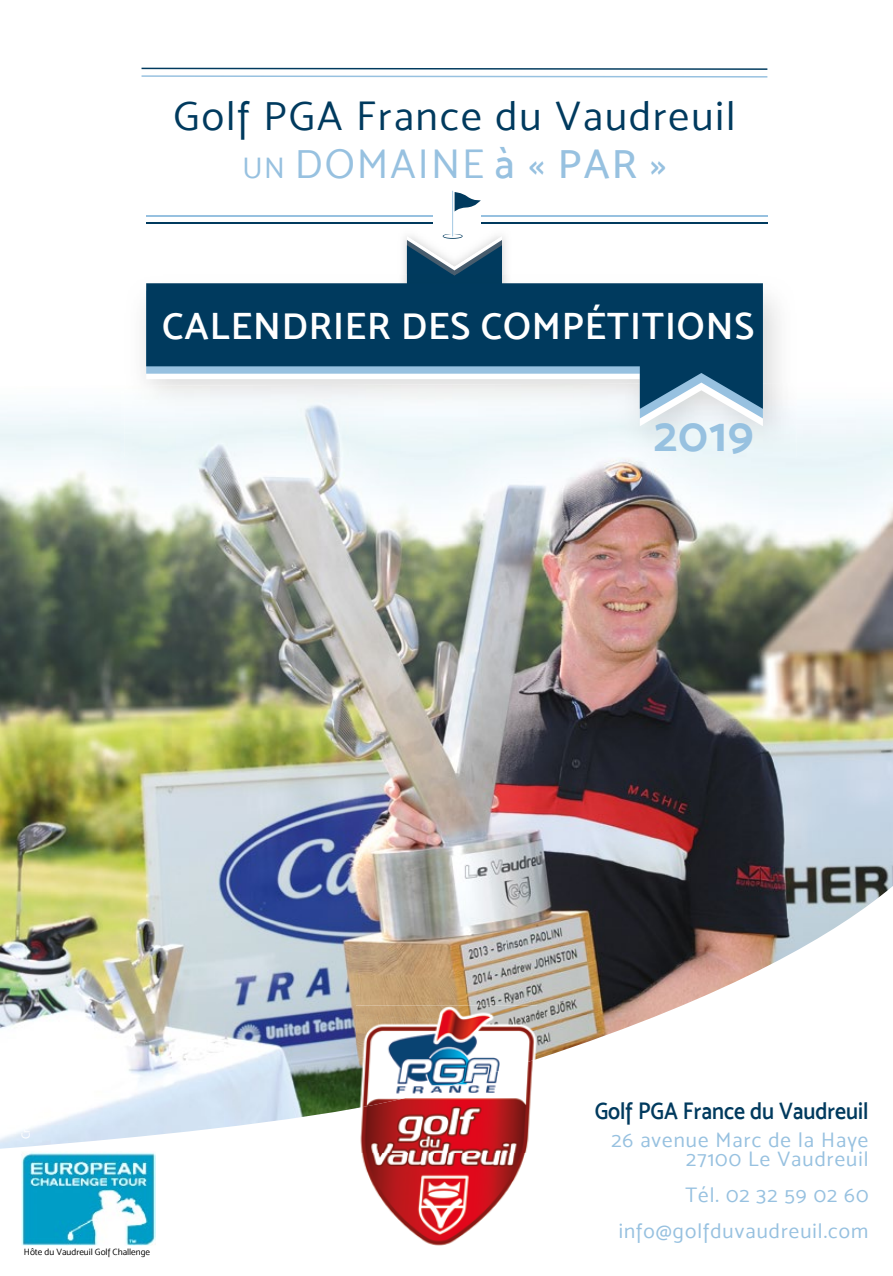
<style>
.page{position:relative;width:893px;height:1276px;background:#fff}
.page>*{position:absolute;margin:0;border:0;box-sizing:border-box;transform-origin:0 0}
.t1{font:48.3px "Mosk Bold 700";color:#97c1e0}
.t2{font:41.4px "Mosk Normal 400";letter-spacing:.05em;color:#003a5e}
.t3{font:41.4px "Mosk Normal 400";letter-spacing:.05em;color:#97c1e0}
.t4{font:38.1px "Mosk Semi Bold 600";letter-spacing:.025em;color:#fff}
.t5{font:24px "Mosk Semi Bold 600";color:#003a5e;scale:.9 1}
.t6{font:21px/18.9px "Mosk Normal 400";letter-spacing:.05em;color:#97c1e0;text-align:right}
.t7{font:9.3px "Mosk Normal 400";color:#000}
.s1{font-size:29.7px}
.s2{font-family:"Mosk Medium 500"}
</style>
<div class="page">
<img style="left:404px;top:237px;width:102px;height:37px">
<img style="left:0;top:412px;width:893px;height:736px">
<hr style="left:142px;top:75px;width:625px;height:3px;background:#97c1e0">
<hr style="left:142px;top:68px;width:625px;height:2px;background:#003a5e">
<hr style="left:146px;top:215px;width:287px;height:1px;background:#97c1e0">
<hr style="left:146px;top:222px;width:287px;height:2px;background:#003a5e">
<hr style="left:481px;top:215px;width:286px;height:1px;background:#97c1e0">
<hr style="left:481px;top:222px;width:286px;height:2px;background:#003a5e">
<img style="left:356px;top:1108px;width:181px;height:138px">
<img style="left:356px;top:1005px;width:181px;height:103px">
<img style="left:142px;top:274px;width:637px;height:109px">
<svg style="left:407px;top:190px;width:95px;height:84px"></svg>
<img style="left:407px;top:274px;width:95px;height:9px">
<img style="left:124px;top:383px;width:673px;height:74px">
<svg style="left:146px;top:418px;width:617px;height:8px;fill:#eff8fa"></svg>
<svg style="left:146px;top:409px;width:617px;height:9px;fill:#f3f9fc"></svg>
<svg style="left:146px;top:283px;width:617px;height:126px;fill:#003a5e"></svg>
<img style="left:21px;top:1152px;width:135px;height:93px">
<h2 class="t2" style="left:174px;top:92px;width:563px">Golf PGA France du Vaudreuil</h2>
<h2 class="t3" style="left:243px;top:140px;width:425px"><span class="s1">UN</span> DOMAINE <span class="s2">à « PAR »</span></h2>
<h3 class="t4" style="left:162px;top:303px;width:593px">CALENDRIER DES COMPÉTITIONS</h3>
<h1 class="t1" style="left:654px;top:405px;width:101px">2019</h1>
<p class="t7" style="left:24px;top:1246px;width:128px">Hôte du Vaudreuil Golf Challenge</p>
<p class="t5" style="left:595px;top:1097px;width:306px">GOLF PGA FRANCE DU VAUDREUIL</p>
<p class="t6" style="left:611px;top:1130px;width:258px">26 avenue Marc de la Haye<br>27100 Le Vaudreuil</p>
<p class="t6" style="left:619px;top:1176px;width:251px;line-height:36px">Tél. 02 32 59 02 60 info@golfduvaudreuil.com</p>
</div>
